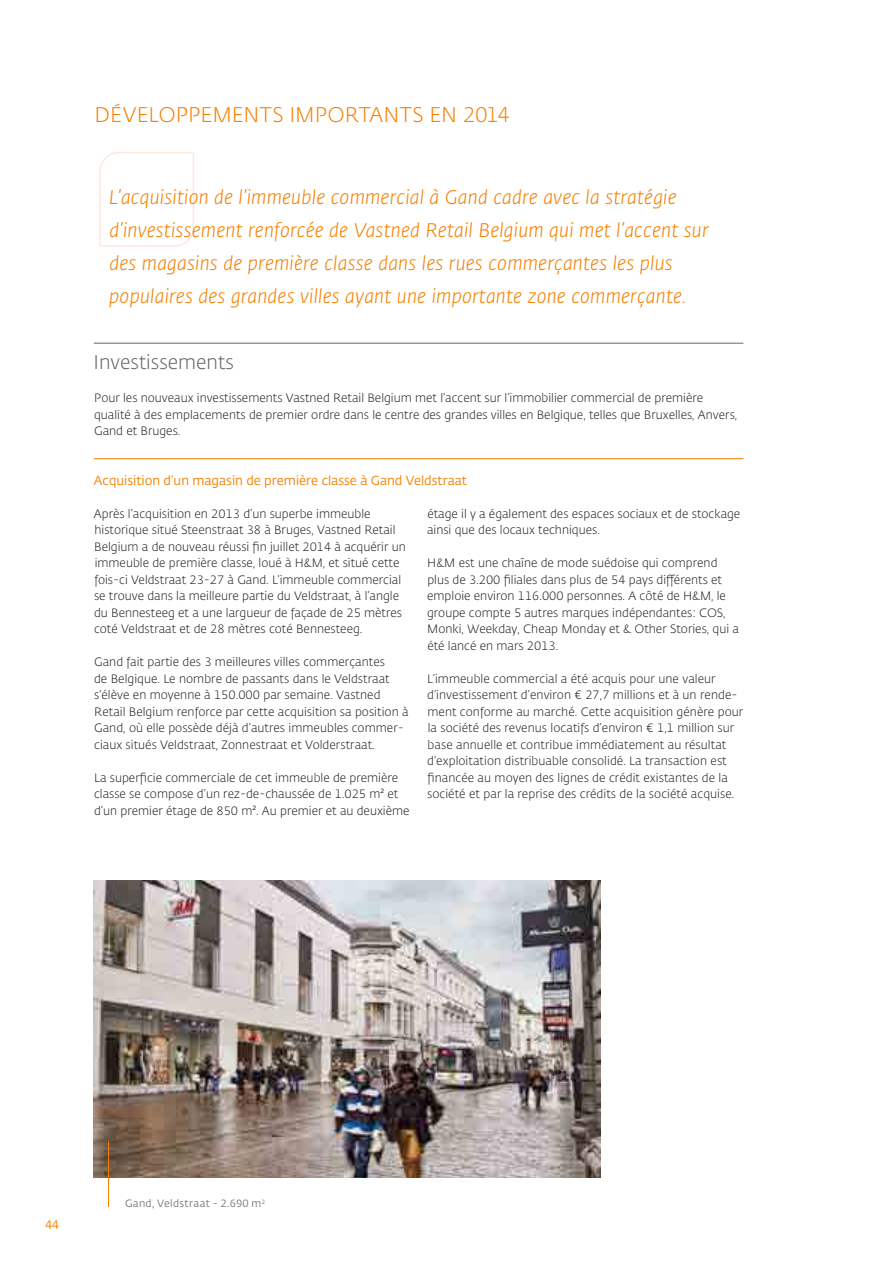
<style>
.page{position:relative;width:893px;height:1263px;background:#fff}
.page>*{position:absolute;margin:0;border:0;box-sizing:border-box;transform-origin:0 0}
.T1{font:300 21px "Fedra Sans Std";color:#f68000}
.t1{font:italic 300 19.5px/33px "Fedra Sans Std";letter-spacing:.01em;color:#f68000}
.T2_meerdere_K{font:300 19.5px "Fedra Sans Std";color:#636366}
.T3_meerdere_K{font:12.9px "Fedra Sans Std";color:#f68000}
.bodytekst{font:300 12px/16.5px "Fedra Sans Std";color:#231f20}
.bodytekst_meerdere_K{font:300 12px/16.5px "Fedra Sans Std";color:#231f20}
.t2{font:12px "Fedra Sans Std";color:#f68000}
.A-bijschrift_foto_s{font:10.5px "Fedra Sans Std";letter-spacing:.03em;color:#76787b}
</style>
<div class="page">
<hr style="left:94px;top:343px;width:649px;height:1px;background:#636366">
<hr style="left:94px;top:458px;width:649px;height:1px;background:#f68000">
<svg style="left:99px;top:152px;width:95px;height:95px"></svg>
<img style="left:94px;top:880px;width:506px;height:297px">
<hr style="left:108px;top:1141px;width:1px;height:66px;background:#f68000">
<p class="T1" style="left:95px;top:102px;width:417px">DÉVELOPPEMENTS IMPORTANTS EN 2014</p>
<p class="t1" style="left:109px;top:181px;width:601px">L’acquisition de l’immeuble commercial à Gand cadre avec la stratégie d’investissement renforcée de Vastned Retail Belgium qui met l’accent sur des magasins de première classe dans les rues commerçantes les plus populaires des grandes villes ayant une importante zone commerçante.</p>
<p class="T2_meerdere_K" style="left:94px;top:350px;width:142px">Investissements</p>
<p class="bodytekst_meerdere_K" style="left:94px;top:390px;width:645px">Pour les nouveaux investissements Vastned Retail Belgium met l’accent sur l’immobilier commercial de première qualité à des emplacements de premier ordre dans le centre des grandes villes en Belgique, telles que Bruxelles, Anvers,<br>Gand et Bruges.</p>
<p class="T3_meerdere_K" style="left:94px;top:472px;width:375px">Acquisition d’un magasin de première classe à Gand Veldstraat</p>
<p class="bodytekst" style="left:94px;top:505px;width:313px">Après l’acquisition en 2013 d’un superbe immeuble historique situé Steenstraat 38 à Bruges, Vastned Retail Belgium a de nouveau réussi fin juillet 2014 à acquérir un immeuble de première classe, loué à H&amp;M, et situé cette fois-ci Veldstraat 23-27 à Gand. L’immeuble commercial se trouve dans la meilleure partie du Veldstraat, à l’angle du Bennesteeg et a une largueur de façade de 25 mètres coté Veldstraat et de 28 mètres coté Bennesteeg.</p>
<p class="bodytekst" style="left:94px;top:654px;width:316px">Gand fait partie des 3 meilleures villes commerçantes<br>de Belgique. Le nombre de passants dans le Veldstraat s’élève en moyenne à 150.000 par semaine. Vastned Retail Belgium renforce par cette acquisition sa position à Gand, où elle possède déjà d’autres immeubles commer&shy;ciaux situés Veldstraat, Zonnestraat et Volderstraat.</p>
<p class="bodytekst" style="left:94px;top:769px;width:317px">La superficie commerciale de cet immeuble de première classe se compose d’un rez-de-chaussée de 1.025 m² et d’un premier étage de 850 m². Au premier et au deuxième</p>
<p class="bodytekst" style="left:427px;top:505px;width:315px">étage il y a également des espaces sociaux et de stockage ainsi que des locaux techniques.</p>
<p class="bodytekst" style="left:427px;top:555px;width:313px">H&amp;M est une chaîne de mode suédoise qui comprend plus de 3.200 filiales dans plus de 54 pays différents et emploie environ 116.000 personnes. A côté de H&amp;M, le groupe compte 5 autres marques indépendantes: COS, Monki, Weekday, Cheap Monday et &amp; Other Stories, qui a été lancé en mars 2013.</p>
<p class="bodytekst" style="left:427px;top:670px;width:318px">L’immeuble commercial a été acquis pour une valeur d’investissement d’environ € 27,7 millions et à un rende&shy;ment conforme au marché. Cette acquisition génère pour la société des revenus locatifs d’environ € 1,1 million sur base annuelle et contribue immédiatement au résultat d’exploitation distribuable consolidé. La transaction est financée au moyen des lignes de crédit existantes de la société et par la reprise des crédits de la société acquise.</p>
<p class="t2" style="left:45px;top:1216px;width:15px">44</p>
<p class="A-bijschrift_foto_s" style="left:125px;top:1197px;width:142px">Gand, Veldstraat - 2.690 m<sup>2</sup></p>
</div>
